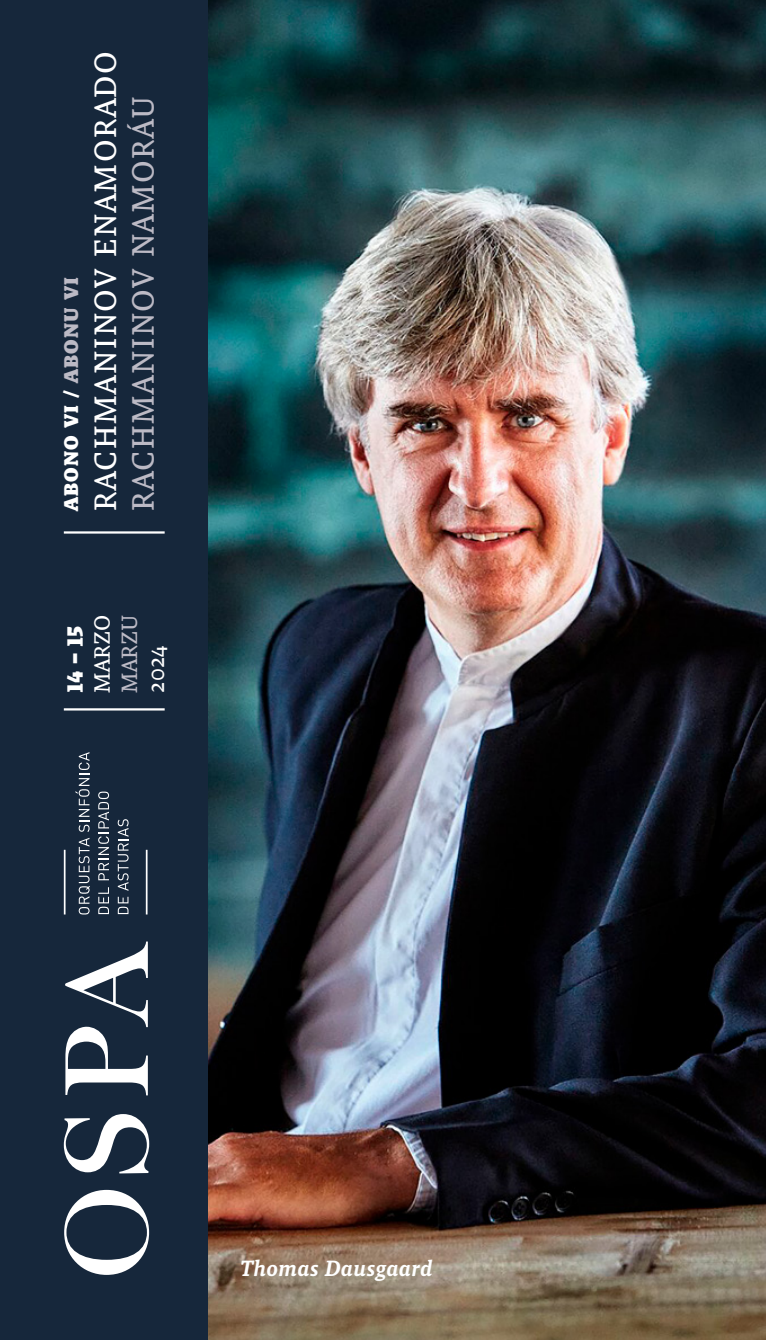
<style>
.page{position:relative;width:766px;height:1340px;background:#fff}
.page>*{position:absolute;margin:0;border:0;box-sizing:border-box;transform-origin:0 0}
.t1{font:31.5px "Malaga OT";letter-spacing:.05em;color:#fff}
.t2{font:31.5px "Malaga OT";letter-spacing:.05em;color:#bcbac5}
.t3{font:italic 22.5px "Malaga OT Med";color:#fff}
.t4{font:22.5px "Malaga OT";color:#fff}
.t5{font:900 22.5px "Malaga OT";color:#fff}
.t6{font:22.5px "Malaga OT";color:#bcbac5}
.t7{font:900 20.25px "Malaga OT";letter-spacing:.05em;color:#fff}
.s1{color:#bcbac5}
</style>
<div class="page">
<img style="left:208px;top:0;width:557px;height:1339px">
<div style="left:0;top:0;width:208px;height:1339px;background:#16273b"></div>
<hr style="left:146px;top:849px;width:1px;height:65px;background:#fff">
<hr style="left:64px;top:849px;width:1px;height:65px;background:#fff">
<svg style="left:75px;top:752px;width:15px;height:162px"></svg>
<svg style="left:98px;top:887px;width:11px;height:27px"></svg>
<svg style="left:98px;top:791px;width:11px;height:89px"></svg>
<svg style="left:118px;top:896px;width:10px;height:18px"></svg>
<svg style="left:118px;top:819px;width:10px;height:71px"></svg>
<svg style="left:64px;top:1189px;width:85px;height:85px"></svg>
<svg style="left:64px;top:1114px;width:85px;height:59px"></svg>
<svg style="left:65px;top:941px;width:83px;height:154px"></svg>
<hr style="left:64px;top:531px;width:101px;height:2px;background:#fff">
<hr style="left:64px;top:708px;width:101px;height:2px;background:#fff">
<p class="t7" style="left:60px;top:511px;width:235px;rotate:-90deg">ABONO VI / <span class="s1">ABONU VI</span></p>
<p class="t1" style="left:87px;top:511px;width:462px;rotate:-90deg">RACHMANINOV ENAMORADO</p>
<p class="t2" style="left:125px;top:511px;width:417px;rotate:-90deg">RACHMANINOV NAMORÁU</p>
<p class="t5" style="left:62px;top:692px;width:68px;rotate:-90deg">14 – 15</p>
<p class="t4" style="left:89px;top:692px;width:79px;rotate:-90deg">MARZO</p>
<p class="t6" style="left:116px;top:692px;width:79px;rotate:-90deg">MARZU</p>
<p class="t4" style="left:143px;top:692px;width:48px;rotate:-90deg">2024</p>
<p class="t3" style="left:240px;top:1255px;width:194px">Thomas Dausgaard</p>
</div>
